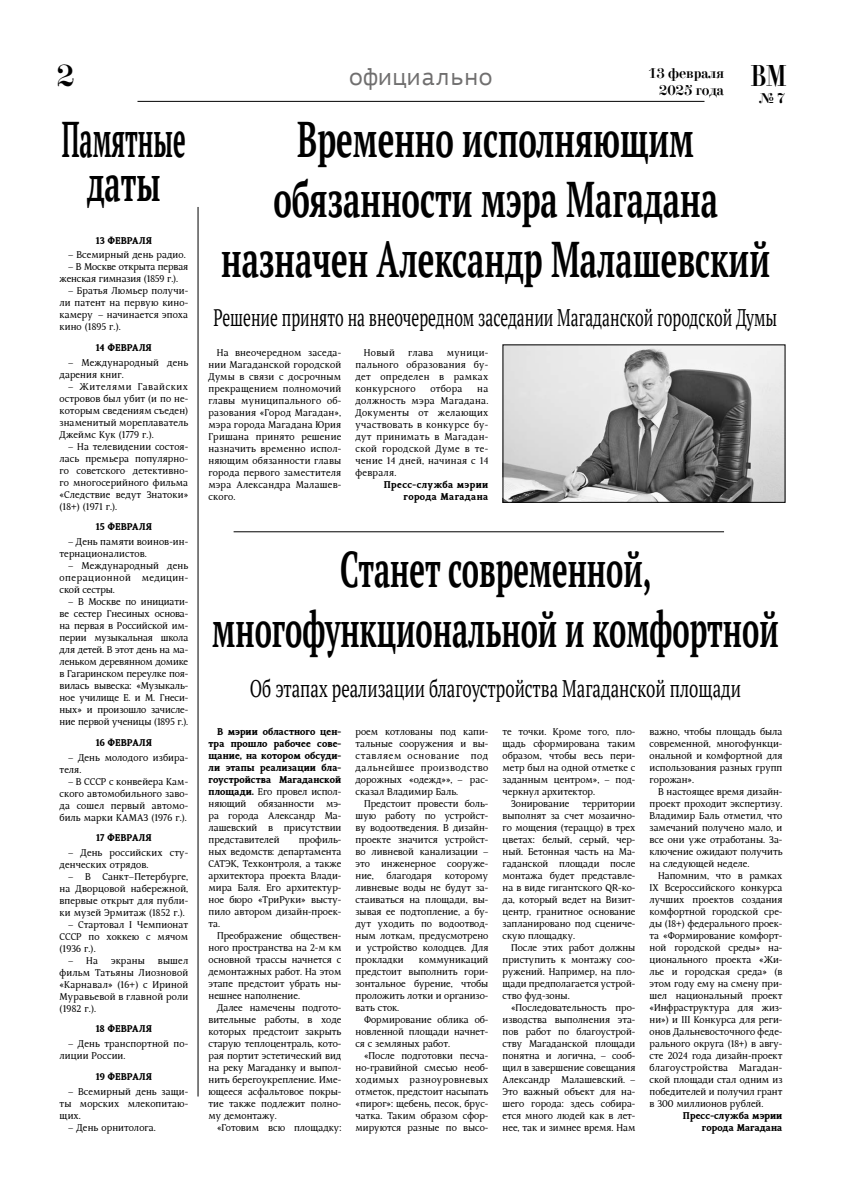
<style>
.page{position:relative;width:842px;height:1191px;background:#fff}
.page>*{position:absolute;margin:0;border:0;box-sizing:border-box;transform-origin:0 0}
.t1{font:700 50px/60px "PT Serif";color:#000;text-align:center;scale:.62 1}
.t2{font:700 50px/60px "PT Serif";color:#000;text-align:center;scale:.58 1}
.t3{font:700 50px/44px "PT Serif";color:#000;text-align:center;scale:.47 1}
.t4{font:30px "Didona C";color:#000}
.t5{font:24px "PT Serif";color:#000;scale:.65 1}
.t6{font:24px "PT Serif";color:#000;scale:.7 1}
.t7{font:24px "PT Mono";color:#706f6f}
.t8{font:14px/16.8px "Didona C";color:#000}
.t9{font:10px/12px "Kundera";color:#000;text-align:justify}
.t10{font:700 10px/12px "Kundera";color:#000;text-align:justify}
.t11{font:700 10px/12px "Kundera";letter-spacing:.03em;color:#000;text-align:right}
.s1{font-weight:400}
</style>
<div class="page">
<hr style="left:137px;top:101px;width:567px;height:1px;background:#000">
<hr style="left:198px;top:207px;width:1px;height:889px;background:#000">
<img style="left:505px;top:346px;width:278px;height:154px">
<hr style="left:234px;top:531px;width:490px;height:1px;background:#000">
<h2 class="t4" style="left:57px;top:60px;width:19px">2</h2>
<h3 class="t8" style="left:659px;top:65px;width:129px;text-indent:-11px">13 февраля<br>2025 года <sup>ВМ</sup></h3>
<h3 class="t8" style="left:759px;top:90px;width:28px">№ 7</h3>
<h3 class="t7" style="left:349px;top:63px;width:145px">официально</h3>
<h1 class="t3" style="left:62px;top:116px;width:265px">Памятные даты</h1>
<p class="t10" style="left:96px;top:234px;width:57px">13 февраля</p>
<p class="t9" style="left:68px;top:249px;width:119px">– Всемирный день радио.</p>
<p class="t9" style="left:60px;top:261px;width:130px;text-indent:9px">– В Москве открыта первая женская гимназия (1859 г.).</p>
<p class="t9" style="left:60px;top:285px;width:130px;text-indent:9px">– Братья Люмьер получи&shy;ли патент на первую кино&shy;камеру – начинается эпоха кино (1895 г.).</p>
<p class="t10" style="left:96px;top:342px;width:57px">14 февраля</p>
<p class="t9" style="left:60px;top:357px;width:130px;text-indent:8px">– Международный день дарения книг.</p>
<p class="t9" style="left:60px;top:381px;width:130px;text-indent:8px">– Жителями Гавайских островов был убит (и по не&shy;которым сведениям съеден) знаменитый мореплаватель Джеймс Кук (1779 г.).</p>
<p class="t9" style="left:60px;top:441px;width:130px;text-indent:8px">– На телевидении состоя&shy;лась премьера популярно&shy;го советского детективно&shy;го многосерийного фильма «Следствие ведут Знатоки» (18+) (1971 г.).</p>
<p class="t10" style="left:96px;top:521px;width:57px">15 февраля</p>
<p class="t9" style="left:60px;top:536px;width:130px;text-indent:9px">– День памяти воинов-ин&shy;тернационалистов.</p>
<p class="t9" style="left:60px;top:560px;width:130px;text-indent:9px">– Международный день операционной медицин&shy;ской сестры.</p>
<p class="t9" style="left:60px;top:596px;width:130px;text-indent:9px">– В Москве по инициати&shy;ве сестер Гнесиных основа&shy;на первая в Российской им&shy;перии музыкальная школа для детей. В этот день на ма&shy;леньком деревянном домике в Гагаринском переулке поя&shy;вилась вывеска: «Музыкаль&shy;ное училище Е. и М. Гнеси&shy;ных» и произошло зачисле&shy;ние первой ученицы (1895 г.).</p>
<p class="t10" style="left:96px;top:736px;width:57px">16 февраля</p>
<p class="t9" style="left:60px;top:751px;width:130px;text-indent:8px">– День молодого избира&shy;теля.</p>
<p class="t9" style="left:60px;top:775px;width:130px;text-indent:8px">– В СССР с конвейера Кам&shy;ского автомобильного заво&shy;да сошел первый автомо&shy;биль марки КАМАЗ (1976 г.).</p>
<p class="t10" style="left:96px;top:832px;width:56px">17 февраля</p>
<p class="t9" style="left:60px;top:847px;width:130px;text-indent:8px">– День российских сту&shy;денческих отрядов.</p>
<p class="t9" style="left:60px;top:871px;width:130px;text-indent:8px">– В Санкт–Петербурге, на Дворцовой набережной, впервые открыт для публи&shy;ки музей Эрмитаж (1852 г.).</p>
<p class="t9" style="left:60px;top:919px;width:130px;text-indent:8px">– Стартовал I Чемпионат СССР по хоккею с мячом (1936 г.).</p>
<p class="t9" style="left:68px;top:955px;width:32px">– На</p>
<p class="t9" style="left:111px;top:955px;width:35px">экраны</p>
<p class="t9" style="left:60px;top:955px;width:130px;text-indent:98px">вышел фильм Татьяны Лиозновой «Карнавал» (16+) с Ириной Муравьевой в главной роли (1982 г.).</p>
<p class="t10" style="left:96px;top:1023px;width:57px">18 февраля</p>
<p class="t9" style="left:60px;top:1038px;width:130px;text-indent:8px">– День транспортной по&shy;лиции России.</p>
<p class="t10" style="left:96px;top:1070px;width:57px">19 февраля</p>
<p class="t9" style="left:60px;top:1085px;width:130px;text-indent:8px">– Всемирный день защи&shy;ты морских млекопитаю&shy;щих.</p>
<p class="t9" style="left:68px;top:1121px;width:89px">– День орнитолога.</p>
<h1 class="t1" style="left:221px;top:108px;width:887px">Временно исполняющим обязанности мэра Магадана назначен Александр Малашевский</h1>
<h3 class="t5" style="left:214px;top:302px;width:869px">Решение принято на внеочередном заседании Магаданской городской Думы</h3>
<p class="t9" style="left:208px;top:347px;width:134px;text-indent:8px">На внеочередном заседа&shy;нии Магаданской городской Думы в связи с досрочным прекращением полномочий главы муниципального об&shy;разования «Город Магадан», мэра города Магадана Юрия Гришана принято решение назначить временно испол&shy;няющим обязанности главы города первого заместителя мэра Александра Малашев&shy;ского.</p>
<p class="t9" style="left:364px;top:347px;width:32px">Новый</p>
<p class="t9" style="left:408px;top:347px;width:27px">глава</p>
<p class="t9" style="left:355px;top:347px;width:134px;text-indent:91px">муници&shy;пального образования бу&shy;дет определен в рамках конкурсного</p>
<p class="t9" style="left:430px;top:383px;width:34px">отбора</p>
<p class="t9" style="left:355px;top:383px;width:134px;text-indent:122px">на должность мэра Магадана.<br>Документы от желающих участвовать в конкурсе бу&shy;дут принимать в Магадан&shy;ской городской Думе в те&shy;чение 14 дней, начиная с 14 февраля.</p>
<p class="t11" style="left:384px;top:479px;width:106px">Пресс-служба мэрии города Магадана</p>
<h1 class="t2" style="left:212px;top:539px;width:978px">Станет современной, многофункциональной и комфортной</h1>
<h3 class="t6" style="left:250px;top:672px;width:703px">Об этапах реализации благоустройства Магаданской площади</h3>
<p class="t10" style="left:208px;top:725px;width:134px;text-indent:8px">В мэрии областного цен&shy;тра прошло рабочее сове&shy;щание, на котором обсуди&shy;ли этапы реализации бла&shy;гоустройства Магаданской площади. <span class="s1">Его провел испол&shy;няющий обязанности мэ&shy;ра города Александр Ма&shy;лашевский в присутствии представителей</span></p>
<p class="t9" style="left:650px;top:725px;width:134px">важно, чтобы площадь была современной, многофункци&shy;ональной и комфортной для использования разных групп горожан».</p>
<p class="t9" style="left:650px;top:785px;width:134px;text-indent:8px">В настоящее время дизайн&shy;проект проходит экспертизу.<br>Владимир Баль отметил, что замечаний получено мало, и все они уже отработаны. За&shy;ключение ожидают получить на следующей неделе.</p>
<p class="t9" style="left:650px;top:869px;width:134px;text-indent:8px">Напомним, что в рамках IX Всероссийского конкурса лучших проектов создания комфортной городской сре&shy;ды (18+) федерального проек&shy;та «Формирование комфорт&shy;ной городской среды» на&shy;ционального проекта «Жи&shy;лье и городская среда» (в этом году ему на смену при&shy;шел национальный проект «Инфраструктура для жиз&shy;ни») и III Конкурса для реги&shy;онов Дальневосточного феде&shy;рального округа (18+) в авгу&shy;сте 2024 года дизайн-проект благоустройства Магадан&shy;ской площади стал одним из победителей и получил грант в 300 миллионов рублей.</p>
<p class="t10" style="left:683px;top:1109px;width:101px;text-align:right">Пресс-служба мэрии города Магадана</p>
<p class="t9" style="left:503px;top:725px;width:134px">те точки. Кроме того, пло-</p>
<p class="t9" style="left:503px;top:737px;width:134px">щадь сформирована таким</p>
<p class="t9" style="left:503px;top:749px;width:134px">образом, чтобы весь пери-</p>
<p class="t9" style="left:503px;top:761px;width:134px">метр был на одной отметке с</p>
<p class="t9" style="left:503px;top:773px;width:134px">заданным центром», – под-</p>
<p class="t9" style="left:503px;top:785px;width:94px">черкнул архитектор.</p>
<p class="t9" style="left:511px;top:797px;width:60px">Зонирование</p>
<p class="t9" style="left:356px;top:725px;width:134px">роем котлованы под капи&shy;тальные сооружения и вы&shy;ставляем основание под дальнейшее производство дорожных «одежд»», – рас&shy;сказал Владимир Баль.</p>
<p class="t9" style="left:356px;top:797px;width:134px;text-indent:8px">Предстоит провести боль&shy;шую работу по устройст&shy;ву водоотведения. В дизайн&shy;проекте значится устройст&shy;во ливневой канализации – это инженерное сооруже&shy;ние,</p>
<p class="t9" style="left:503px;top:797px;width:134px;text-indent:80px">территории выполнят за счет мозаично&shy;го мощения (тераццо) в трех цветах: белый, серый, чер&shy;ный. Бетонная часть на Ма&shy;гаданской площади после монтажа будет представле&shy;на в виде гигантского QR-ко&shy;да, который ведет на Визит&shy;центр, гранитное основание запланировано под сцениче&shy;скую площадку.</p>
<p class="t9" style="left:503px;top:941px;width:134px;text-indent:8px">После этих работ должны приступить к монтажу соо&shy;ружений. Например, на пло&shy;щади предполагается устрой&shy;ство фуд-зоны.</p>
<p class="t9" style="left:503px;top:1001px;width:134px;text-indent:8px">«Последовательность про&shy;изводства выполнения эта&shy;пов работ по благоустрой&shy;ству Магаданской площади понятна и логична, – сооб&shy;щил в завершение совещания Александр Малашевский. – Это важный объект для на&shy;шего города: здесь собира&shy;ется много людей как в лет&shy;нее, так и зимнее время. Нам</p>
<p class="t9" style="left:208px;top:833px;width:134px;text-indent:90px">профиль&shy;ных ведомств: департамента САТЭК, Техконтроля, а также архитектора проекта Влади&shy;мира Баля. Его архитектур&shy;ное бюро «ТриРуки» высту&shy;пило автором дизайн-проек&shy;та.</p>
<p class="t9" style="left:208px;top:929px;width:134px;text-indent:8px">Преображение обществен&shy;ного пространства на 2-м км основной трассы начнется с демонтажных работ. На этом этапе предстоит убрать ны&shy;нешнее наполнение.</p>
<p class="t9" style="left:208px;top:1001px;width:134px;text-indent:8px">Далее намечены подгото&shy;вительные работы, в ходе которых предстоит закрыть старую теплоцентраль, кото&shy;рая портит эстетический вид на реку Магаданку и выпол&shy;нить берегоукрепление. Име&shy;ющееся асфальтовое покры&shy;тие также подлежит полно&shy;му демонтажу.</p>
<p class="t9" style="left:217px;top:1121px;width:126px">«Готовим всю площадку:</p>
<p class="t9" style="left:387px;top:869px;width:47px">благодаря</p>
<p class="t9" style="left:356px;top:869px;width:134px;text-indent:89px">которому ливневые воды не будут за&shy;стаиваться на площади, вы&shy;зывая ее подтопление, а бу&shy;дут уходить по водоотвод&shy;ным лоткам, предусмотрено и устройство колодцев. Для прокладки</p>
<p class="t9" style="left:356px;top:953px;width:134px;text-indent:63px">коммуникаций предстоит выполнить гори&shy;зонтальное бурение, чтобы проложить лотки и организо&shy;вать сток.</p>
<p class="t9" style="left:356px;top:1013px;width:134px;text-indent:8px">Формирование облика об&shy;новленной площади начнет&shy;ся с земляных работ.</p>
<p class="t9" style="left:356px;top:1049px;width:134px;text-indent:8px">«После подготовки песча&shy;но-гравийной смесью необ&shy;ходимых разноуровневых отметок, предстоит насыпать «пирог»: щебень, песок, брус&shy;чатка. Таким образом сфор&shy;мируются разные по высо-</p>
</div>
